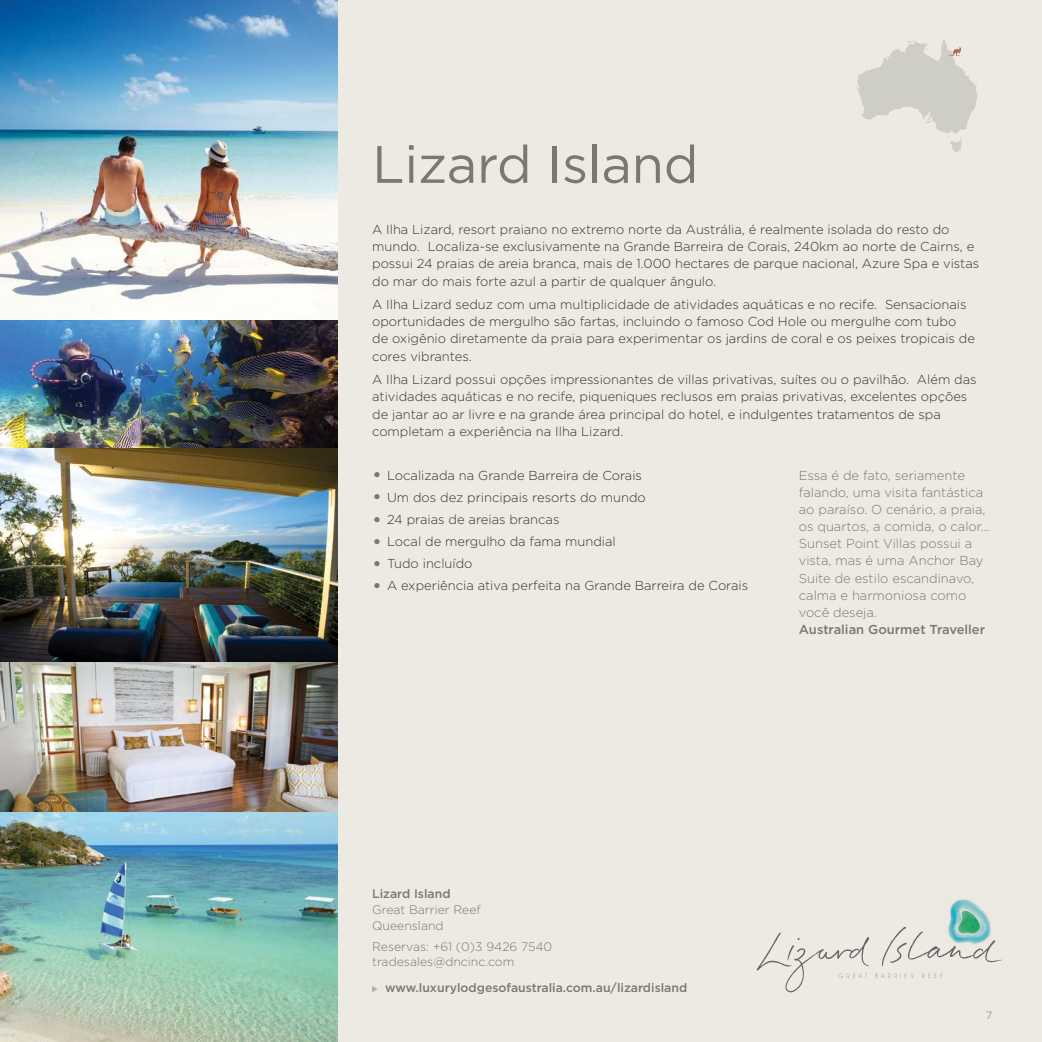
<style>
.page{position:relative;width:1042px;height:1042px;background:#edeae3}
.page>*{position:absolute;margin:0;border:0;box-sizing:border-box;transform-origin:0 0}
.t1{font:52.5px "Gotham";letter-spacing:-.005em;color:#7c776f}
.t2{font:300 12.95px/17.2px "Gotham";color:#333334}
.t3{font:300 12.95px/17.2px "Gotham";color:#7c776f}
.t4{font:500 12.95px "Gotham";color:#7c776f}
.t5{font:300 12.25px/15.8px "Gotham";color:#7c776f}
.t6{font:500 12.25px "Gotham";color:#7c776f}
.t7{font:300 10.5px "Gotham";color:#7c776f}
.s1{font-size:21px;color:#7c776f}
</style>
<div class="page">
<svg style="left:372px;top:986px;width:5px;height:6px"></svg>
<img style="left:948px;top:899px;width:43px;height:27px">
<svg style="left:756px;top:926px;width:246px;height:66px"></svg>
<svg style="left:856px;top:40px;width:121px;height:112px"></svg>
<img style="left:0;top:0;width:337px;height:1042px">
<h1 class="t1" style="left:372px;top:135px;width:328px">Lizard Island</h1>
<p class="t2" style="left:372px;top:221px;width:608px">A Ilha Lizard, resort praiano no extremo norte da Austrália, é realmente isolada do resto do mundo. Localiza-se exclusivamente na Grande Barreira de Corais, 240km ao norte de Cairns, e possui 24 praias de areia branca, mais de 1.000 hectares de parque nacional, Azure Spa e vistas do mar do mais forte azul a partir de qualquer ângulo.</p>
<p class="t2" style="left:372px;top:296px;width:604px">A Ilha Lizard seduz com uma multiplicidade de atividades aquáticas e no recife. Sensacionais oportunidades de mergulho são fartas, incluindo o famoso Cod Hole ou mergulhe com tubo de oxigênio diretamente da praia para experimentar os jardins de coral e os peixes tropicais de cores vibrantes.</p>
<p class="t2" style="left:372px;top:371px;width:606px">A Ilha Lizard possui opções impressionantes de villas privativas, suítes ou o pavilhão. Além das atividades aquáticas e no recife, piqueniques reclusos em praias privativas, excelentes opções de jantar ao ar livre e na grande área principal do hotel, e indulgentes tratamentos de spa completam a experiência na Ilha Lizard.</p>
<p class="t2" style="left:372px;top:466px;width:271px"><span class="s1">•</span> Localizada na Grande Barreira de Corais</p>
<p class="t2" style="left:372px;top:488px;width:275px"><span class="s1">•</span> Um dos dez principais resorts do mundo</p>
<p class="t2" style="left:372px;top:511px;width:189px"><span class="s1">•</span> 24 praias de areias brancas</p>
<p class="t2" style="left:372px;top:533px;width:245px"><span class="s1">•</span> Local de mergulho da fama mundial</p>
<p class="t2" style="left:372px;top:555px;width:102px"><span class="s1">•</span> Tudo incluído</p>
<p class="t2" style="left:372px;top:577px;width:378px"><span class="s1">•</span> A experiência ativa perfeita na Grande Barreira de Corais</p>
<p class="t3" style="left:799px;top:466px;width:192px">Essa é de fato, seriamente falando, uma visita fantástica ao paraíso. O cenário, a praia, os quartos, a comida, o calor...<br>Sunset Point Villas possui a vista, mas é uma Anchor Bay<br>Suite de estilo escandinavo, calma e harmoniosa como você deseja.</p>
<p class="t4" style="left:799px;top:622px;width:188px">Australian Gourmet Traveller</p>
<p class="t6" style="left:372px;top:887px;width:80px">Lizard Island</p>
<p class="t5" style="left:372px;top:902px;width:110px">Great Barrier Reef<br>Queensland</p>
<p class="t5" style="left:372px;top:938px;width:182px">Reservas: +61 (0)3 9426 7540 tradesales@dncinc.com</p>
<p class="t6" style="left:385px;top:981px;width:304px">www.luxurylodgesofaustralia.com.au/lizardisland</p>
<p class="t7" style="left:986px;top:1010px;width:8px">7</p>
</div>
